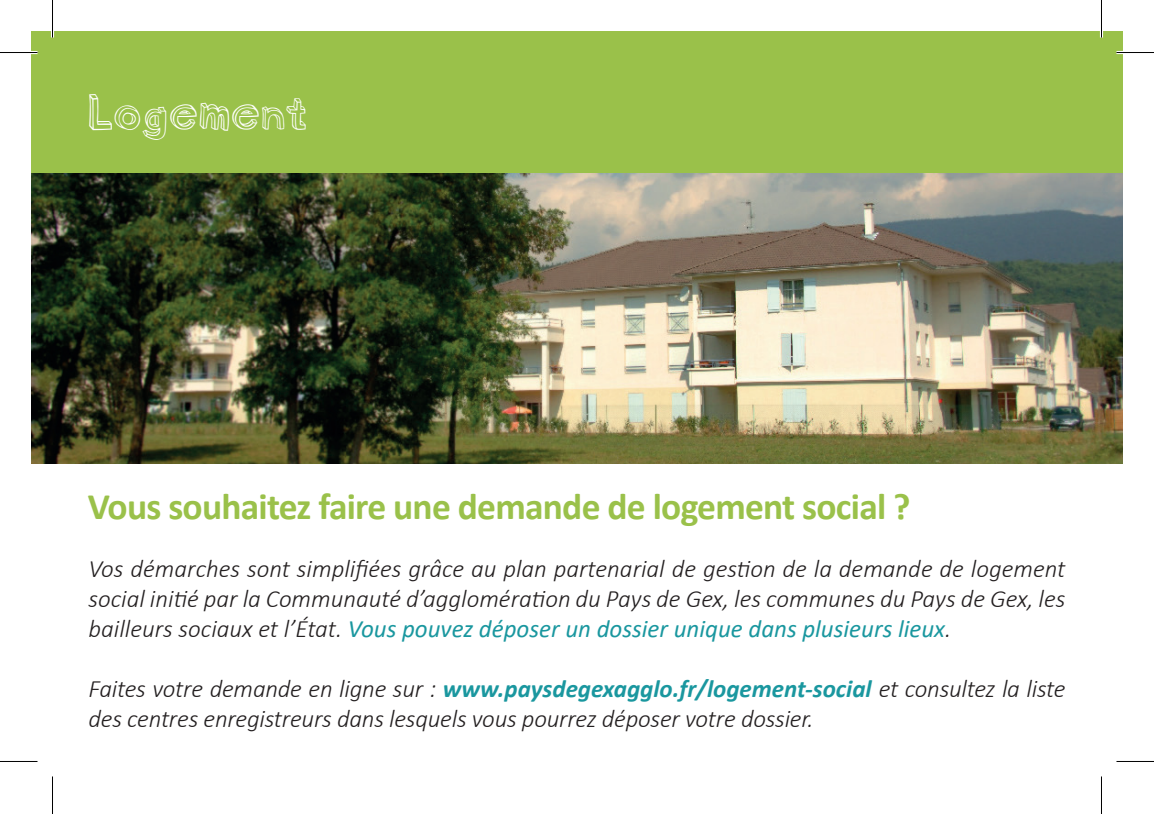
<style>
.page{position:relative;width:1154px;height:814px;background:#fff}
.page>*{position:absolute;margin:0;border:0;box-sizing:border-box;transform-origin:0 0}
.t1{font:47.5px "Blockhead OT";color:#fff}
.t2{font:700 37.5px "Calibri";letter-spacing:-.02em;color:#9ac14a}
.t3{font:italic 300 25px/30px "Calibri";letter-spacing:-.01em;color:#231f20;text-align:justify}
.s1{font-weight:400;color:#1a979f}
.s2{font-weight:700;color:#1a979f}
</style>
<div class="page">
<img style="left:31px;top:173px;width:1092px;height:291px">
<div style="left:31px;top:31px;width:1092px;height:142px;background:#9ac14a"></div>
<hr style="left:0;top:51px;width:38px;height:3px;background:#fff">
<hr style="left:1116px;top:51px;width:38px;height:3px;background:#fff">
<hr style="left:51px;top:0;width:3px;height:38px;background:#fff">
<hr style="left:1100px;top:0;width:3px;height:38px;background:#fff">
<hr style="left:0;top:52px;width:38px;height:1px;background:#000">
<hr style="left:1116px;top:52px;width:38px;height:1px;background:#000">
<hr style="left:0;top:761px;width:38px;height:1px;background:#000">
<hr style="left:1116px;top:761px;width:38px;height:1px;background:#000">
<hr style="left:52px;top:0;width:1px;height:38px;background:#000">
<hr style="left:52px;top:776px;width:1px;height:38px;background:#000">
<hr style="left:1101px;top:0;width:1px;height:38px;background:#000">
<hr style="left:1101px;top:776px;width:1px;height:38px;background:#000">
<h1 class="t1" style="left:88px;top:87px;width:220px">Logement</h1>
<h2 class="t2" style="left:88px;top:480px;width:824px">Vous souhaitez faire une demande de logement social ?</h2>
<p class="t3" style="left:88px;top:553px;width:978px">Vos démarches sont simplifiées grâce au plan partenarial de gestion de la demande de logement social initié par la Communauté d’agglomération du Pays de Gex, les communes du Pays de Gex, les bailleurs sociaux et l’État. <span class="s1">Vous pouvez déposer un dossier unique dans plusieurs lieux</span>.</p>
<p class="t3" style="left:88px;top:673px;width:978px">Faites votre demande en ligne sur : <span class="s2">www.paysdegexagglo.fr/logement-social</span> et consultez la liste des centres enregistreurs dans lesquels vous pourrez déposer votre dossier.</p>
</div>
